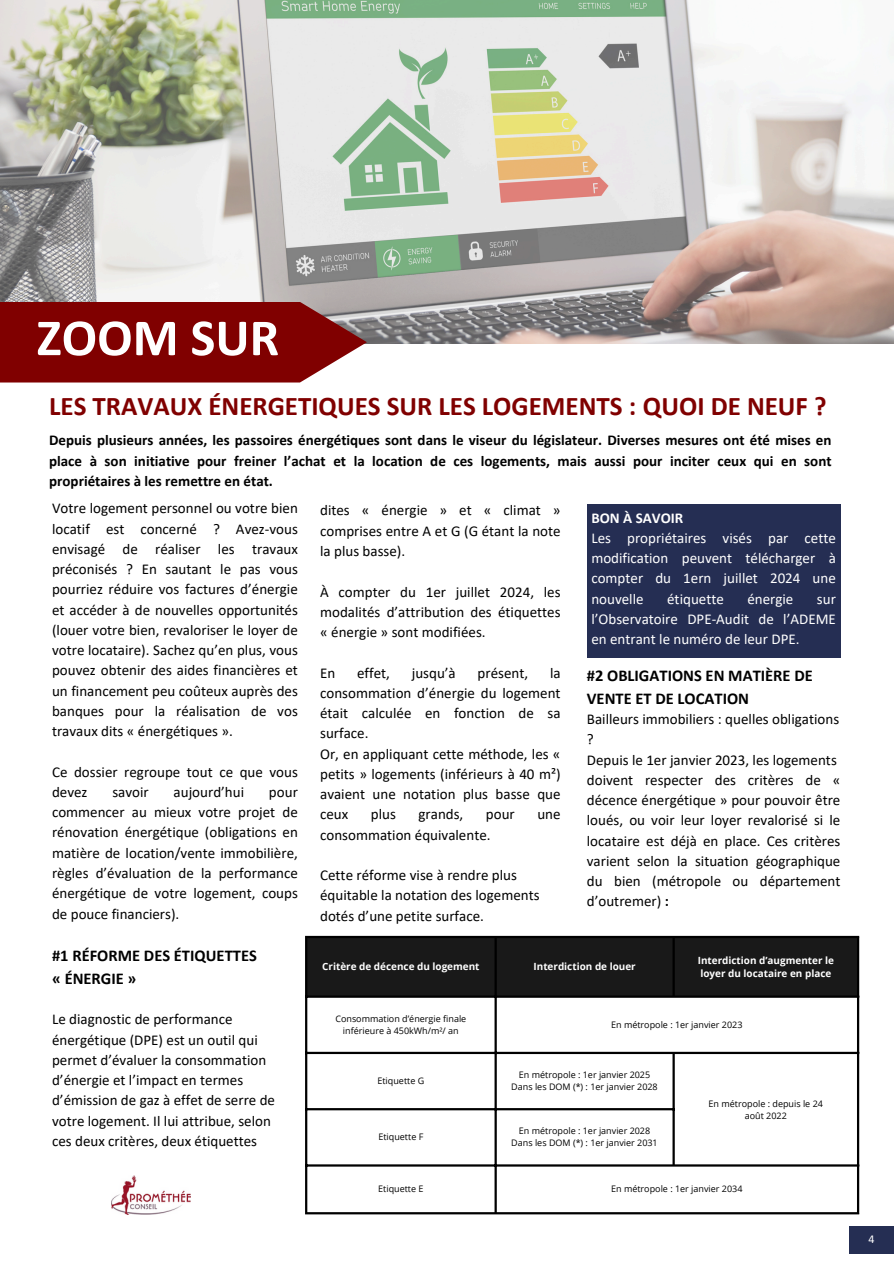
<style>
.page{position:relative;width:894px;height:1264px;background:#fff}
.page>*{position:absolute;margin:0;border:0;box-sizing:border-box;transform-origin:0 0}
.t1{font:700 52.5px "Calibri";color:#fff}
.t2{font:700 27px "Calibri";color:#800000}
.t3{font:700 16.5px/22.5px "Calibri";color:#000}
.t4{font:15px/20.2px "Calibri";color:#000;text-align:justify}
.t5{font:700 15px/20.2px "Calibri";color:#000;text-align:justify}
.t6{font:15px/20.2px "Calibri";color:#fff;text-align:justify}
.t7{font:700 15px "Calibri";color:#fff}
.t8{font:12px "Calibri";color:#fff}
.t9{font:700 9.9px/13.5px "Open Sans";color:#fff}
.t10{font:9px/12px "Open Sans";color:#000;text-align:center}
.s1{font-weight:700}
</style>
<div class="page">
<div style="left:848px;top:1226px;width:45px;height:27px;background:#252e53"></div>
<img style="left:111px;top:1175px;width:80px;height:39px">
<img style="left:0;top:0;width:893px;height:344px">
<svg style="left:0;top:302px;width:367px;height:80px;background:#871212"></svg>
<div style="left:586px;top:504px;width:254px;height:154px;background:#252e53"></div>
<div style="left:307px;top:938px;width:549px;height:57px;background:#191919"></div>
<hr style="left:305px;top:938px;width:2px;height:274px;background:#000">
<hr style="left:494px;top:938px;width:2px;height:274px;background:#000">
<hr style="left:672px;top:938px;width:2px;height:57px;background:#000">
<hr style="left:672px;top:1054px;width:2px;height:110px;background:#000">
<hr style="left:856px;top:938px;width:3px;height:274px;background:#000">
<hr style="left:305px;top:935px;width:554px;height:3px;background:#000">
<hr style="left:305px;top:995px;width:554px;height:2px;background:#000">
<hr style="left:305px;top:1051px;width:554px;height:3px;background:#000">
<hr style="left:305px;top:1108px;width:369px;height:2px;background:#000">
<hr style="left:305px;top:1164px;width:554px;height:2px;background:#000">
<hr style="left:305px;top:1212px;width:554px;height:2px;background:#000">
<p class="t1" style="left:37px;top:316px;width:244px">ZOOM SUR</p>
<p class="t2" style="left:49px;top:394px;width:778px">LES TRAVAUX ÉNERGETIQUES SUR LES LOGEMENTS : QUOI DE NEUF ?</p>
<p class="t5" style="left:49px;top:431px;width:783px">Depuis plusieurs années, les passoires énergétiques sont dans le viseur du législateur. Diverses mesures ont été mises en place à son initiative pour freiner l’achat et la location de ces logements, mais aussi pour inciter ceux qui en sont propriétaires à les remettre en état.</p>
<p class="t4" style="left:52px;top:499px;width:247px">Votre logement personnel ou votre bien locatif est concerné ? Avez-vous envisagé de réaliser les travaux préconisés ? En sautant le pas vous pourriez réduire vos factures d’énergie et accéder à de nouvelles opportunités (louer votre bien, revaloriser le loyer de votre locataire). Sachez qu’en plus, vous pouvez obtenir des aides financières et un financement peu coûteux auprès des banques pour la réalisation de vos travaux dits « énergétiques ».</p>
<p class="t4" style="left:52px;top:762px;width:247px">Ce dossier regroupe tout ce que vous devez</p>
<p class="t4" style="left:320px;top:501px;width:242px">dites « énergie » et « climat » comprises entre A et G (G étant la note la plus basse).</p>
<p class="t4" style="left:320px;top:582px;width:242px">À compter du 1er juillet 2024, les modalités d’attribution des étiquettes « énergie » sont modifiées.</p>
<p class="t4" style="left:320px;top:663px;width:17px">En</p>
<p class="t4" style="left:357px;top:663px;width:34px">effet,</p>
<p class="t4" style="left:411px;top:663px;width:46px">jusqu’à</p>
<p class="t4" style="left:477px;top:663px;width:52px">présent,</p>
<h2 class="t7" style="left:591px;top:511px;width:93px">BON À SAVOIR</h2>
<h4 class="t6" style="left:591px;top:529px;width:246px">Les propriétaires visés par cette modification peuvent télécharger à compter du 1ern juillet 2024 une nouvelle</h4>
<h4 class="t6" style="left:667px;top:589px;width:58px">étiquette</h4>
<h4 class="t6" style="left:747px;top:589px;width:47px">énergie</h4>
<h4 class="t6" style="left:591px;top:589px;width:246px;text-indent:225px">sur l’Observatoire DPE-Audit de l’ADEME en entrant le numéro de leur DPE.</h4>
<p class="t4" style="left:320px;top:663px;width:242px;text-indent:230px">la consommation d’énergie du logement était calculée en fonction de sa surface.</p>
<p class="t4" style="left:320px;top:744px;width:242px">Or, en appliquant cette méthode, les « petits » logements (inférieurs à 40 m²) avaient une notation plus basse que ceux</p>
<p class="t3" style="left:586px;top:666px;width:227px">#2 OBLIGATIONS EN MATIÈRE DE</p>
<p class="t3" style="left:586px;top:688px;width:164px">VENTE ET DE LOCATION</p>
<p class="t4" style="left:586px;top:710px;width:254px">Bailleurs immobiliers : quelles obligations</p>
<p class="t4" style="left:586px;top:730px;width:8px">?</p>
<p class="t4" style="left:586px;top:750px;width:251px">Depuis le 1er janvier 2023, les logements</p>
<p class="t4" style="left:586px;top:771px;width:255px">doivent respecter des critères de « décence énergétique » pour pouvoir être loués, ou voir leur loyer revalorisé si le locataire est déjà en place. Ces critères varient selon la situation géographique du bien (métropole ou département d’outremer) <span class="s1">:</span></p>
<p class="t4" style="left:112px;top:783px;width:38px">savoir</p>
<p class="t4" style="left:173px;top:783px;width:72px">aujourd’hui</p>
<p class="t4" style="left:52px;top:783px;width:247px;text-indent:217px">pour commencer au mieux votre projet de rénovation énergétique (obligations en matière de location/vente immobilière, règles d’évaluation de la performance énergétique de votre logement, coups de pouce financiers).</p>
<p class="t3" style="left:52px;top:945px;width:206px">#1 RÉFORME DES ÉTIQUETTES « ÉNERGIE »</p>
<p class="t4" style="left:52px;top:1010px;width:182px">Le diagnostic de performance</p>
<p class="t4" style="left:52px;top:1030px;width:207px">énergétique (DPE) est un outil qui</p>
<p class="t4" style="left:52px;top:1050px;width:216px">permet d’évaluer la consommation</p>
<p class="t4" style="left:52px;top:1071px;width:193px">d’énergie et l’impact en termes</p>
<p class="t4" style="left:52px;top:1091px;width:224px">d’émission de gaz à effet de serre de</p>
<p class="t4" style="left:52px;top:1111px;width:220px">votre logement. Il lui attribue, selon</p>
<p class="t4" style="left:52px;top:1131px;width:206px">ces deux critères, deux étiquettes</p>
<p class="t4" style="left:371px;top:805px;width:27px">plus</p>
<p class="t4" style="left:418px;top:805px;width:46px">grands,</p>
<p class="t4" style="left:486px;top:805px;width:30px">pour</p>
<p class="t4" style="left:537px;top:805px;width:25px">une</p>
<p class="t4" style="left:320px;top:825px;width:172px">consommation équivalente.</p>
<p class="t4" style="left:320px;top:866px;width:198px">Cette réforme vise à rendre plus</p>
<p class="t4" style="left:320px;top:886px;width:221px">équitable la notation des logements</p>
<p class="t4" style="left:320px;top:906px;width:165px">dotés d’une petite surface.</p>
<p class="t9" style="left:322px;top:959px;width:159px">Critère de décence du logement</p>
<p class="t9" style="left:533px;top:959px;width:104px">Interdiction de louer</p>
<h3 class="t9" style="left:697px;top:953px;width:138px">Interdiction d’augmenter le loyer du locataire en place</h3>
<p class="t10" style="left:335px;top:1012px;width:132px">Consommation d’énergie finale inférieure à 450kWh/m²/ an</p>
<p class="t10" style="left:611px;top:1018px;width:133px">En métropole : 1er janvier 2023</p>
<p class="t10" style="left:377px;top:1074px;width:48px">Etiquette G</p>
<p class="t10" style="left:511px;top:1068px;width:148px">En métropole : 1er janvier 2025<br>Dans les DOM (*) : 1er janvier 2028</p>
<p class="t10" style="left:708px;top:1097px;width:116px">En métropole : depuis le 24</p>
<p class="t10" style="left:744px;top:1109px;width:44px">août 2022</p>
<p class="t10" style="left:518px;top:1124px;width:133px">En métropole : 1er janvier 2028</p>
<p class="t10" style="left:511px;top:1136px;width:148px">Dans les DOM (*) : 1er janvier 2031</p>
<p class="t10" style="left:378px;top:1130px;width:46px">Etiquette F</p>
<p class="t10" style="left:378px;top:1182px;width:47px">Etiquette E</p>
<p class="t10" style="left:611px;top:1182px;width:133px">En métropole : 1er janvier 2034</p>
<p class="t8" style="left:868px;top:1233px;width:8px">4</p>
</div>
